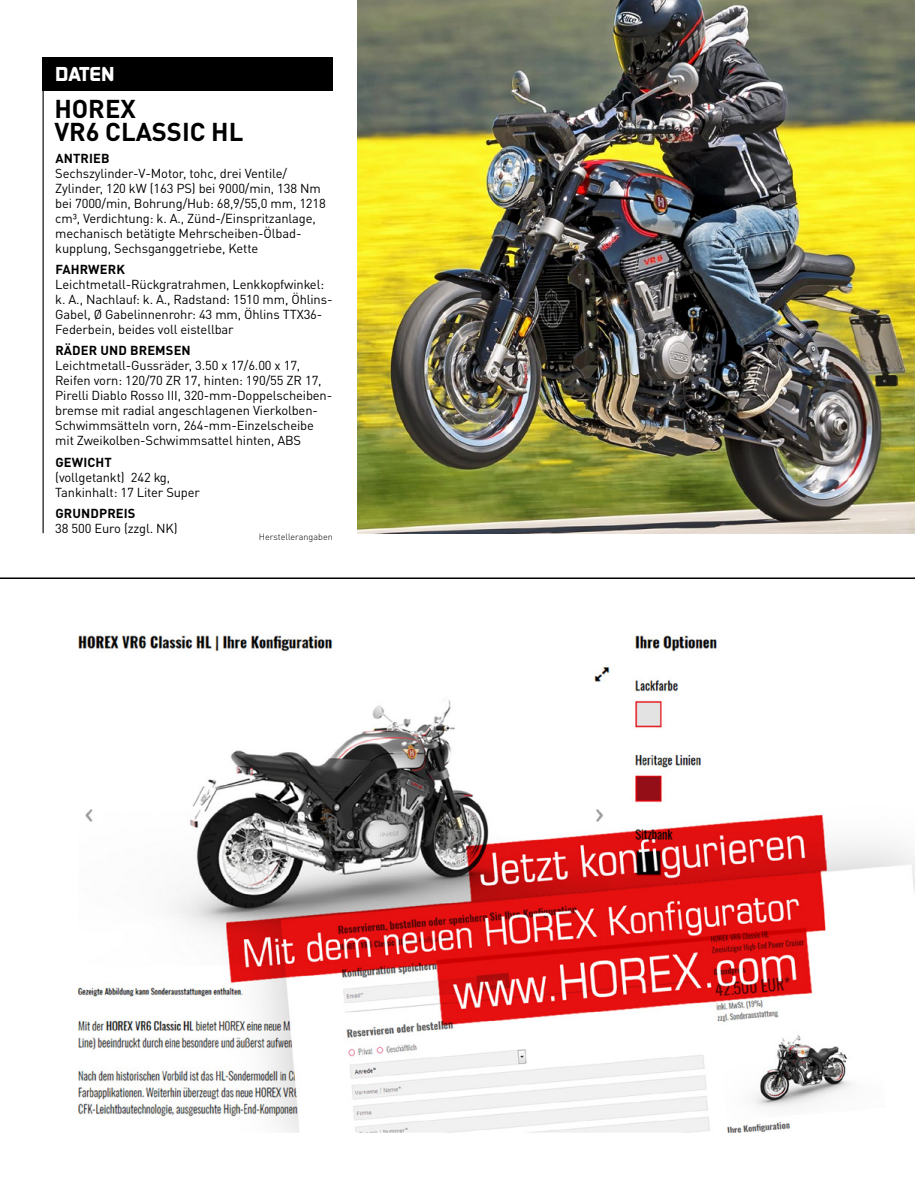
<style>
.page{position:relative;width:915px;height:1191px;background:#fff}
.page>*{position:absolute;margin:0;border:0;box-sizing:border-box;transform-origin:0 0}
.t1{font:700 25.5px/22.5px "DIN Pro";color:#000}
.t2{font:900 18px "Sol Pro";color:#fff}
.t3{font:12.9px/15px "DIN Pro";letter-spacing:-.01em;color:#000}
.t4{font:700 12.9px "DIN Pro";letter-spacing:.01em;color:#000}
.t5{font:300 9px "DIN Pro";color:#000}
</style>
<div class="page">
<img style="left:77px;top:634px;width:837px;height:499px">
<hr style="left:0;top:577px;width:914px;height:2px;background:#000">
<img style="left:357px;top:0;width:557px;height:533px">
<hr style="left:43px;top:87px;width:1px;height:446px;background:#000">
<div style="left:43px;top:57px;width:290px;height:33px;background:#000"></div>
<h2 class="t2" style="left:55px;top:62px;width:61px">DATEN</h2>
<h1 class="t1" style="left:54px;top:95px;width:190px">HOREX<br>VR6 CLASSIC HL</h1>
<p class="t4" style="left:55px;top:147px;width:56px">ANTRIEB</p>
<p class="t3" style="left:55px;top:164px;width:272px">Sechszylinder-V-Motor, tohc, drei Ventile/ Zylinder, 120 kW (163 PS) bei 9000/min, 138 Nm bei 7000/min, Bohrung/Hub: 68,9/55,0 mm, 1218 cm³, Verdichtung: k. A., Zünd-/Einspritzanlage, mechanisch betätigte Mehrscheiben-Ölbad&shy;kupplung, Sechsganggetriebe, Kette</p>
<p class="t4" style="left:55px;top:258px;width:71px">FAHRWERK</p>
<p class="t3" style="left:55px;top:275px;width:278px">Leichtmetall-Rückgratrahmen, Lenkkopfwinkel: k. A., Nachlauf: k. A., Radstand: 1510 mm, Öhlins-Gabel, Ø Gabelinnenrohr: 43 mm, Öhlins TTX36- Federbein, beides voll eistellbar</p>
<p class="t4" style="left:55px;top:340px;width:137px">RÄDER UND BREMSEN</p>
<p class="t3" style="left:55px;top:357px;width:278px">Leichtmetall-Gussräder, 3.50 x 17/6.00 x 17, Reifen vorn: 120/70 ZR 17, hinten: 190/55 ZR 17, Pirelli Diablo Rosso III, 320-mm-Doppelscheiben&shy;bremse mit radial angeschlagenen Vierkolben-Schwimmsätteln vorn, 264-mm-Einzelscheibe mit Zweikolben-Schwimmsattel hinten, ABS</p>
<p class="t4" style="left:55px;top:451px;width:58px">GEWICHT</p>
<p class="t3" style="left:55px;top:468px;width:146px">(vollgetankt) 242 kg,<br>Tankinhalt: 17 Liter Super</p>
<p class="t4" style="left:55px;top:503px;width:82px">GRUNDPREIS</p>
<p class="t3" style="left:55px;top:520px;width:124px">38 500 Euro (zzgl. NK)</p>
<p class="t5" style="left:259px;top:530px;width:75px">Herstellerangaben</p>
</div>
